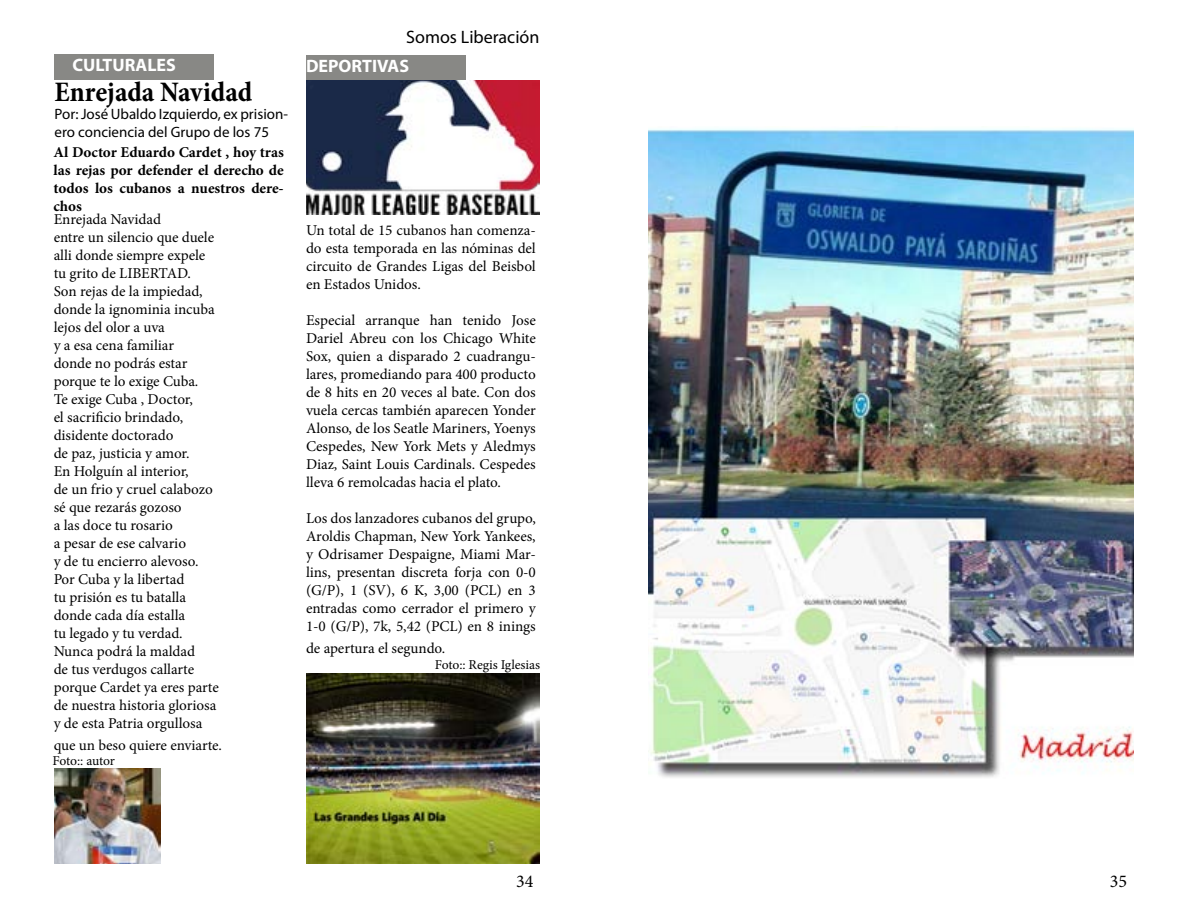
<style>
.page{position:relative;width:1188px;height:918px;background:#fff}
.page>*{position:absolute;margin:0;border:0;box-sizing:border-box;transform-origin:0 0}
.t1{font:700 condensed 28.5px "Minion Pro";color:#000}
.t2{font:700 18px "Myriad Pro";color:#fff}
.t3{font:18px "Myriad Pro";color:#000}
.t4{font:18px "Minion Pro";color:#000}
.t5{font:15px/18px "Minion Pro";color:#000;text-align:justify}
.t6{font:700 15px/18px "Minion Pro";color:#000;text-align:justify}
.t7{font:15px/18px "Myriad Pro";color:#000}
.t8{font:13.5px "Minion Pro";color:#000}
</style>
<div class="page">
<img style="left:648px;top:126px;width:486px;height:652px">
<div style="left:54px;top:54px;width:160px;height:26px;background:#888885"></div>
<img style="left:54px;top:769px;width:107px;height:95px">
<div style="left:306px;top:55px;width:160px;height:25px;background:#888885"></div>
<img style="left:306px;top:80px;width:233px;height:135px">
<img style="left:306px;top:673px;width:234px;height:191px">
<p class="t2" style="left:72px;top:53px;width:105px">CULTURALES</p>
<h1 class="t1" style="left:55px;top:72px;width:199px">Enrejada Navidad</h1>
<p class="t7" style="left:55px;top:105px;width:235px">Por: José Ubaldo Izquierdo, ex prision&shy;ero conciencia del Grupo de los 75</p>
<p class="t6" style="left:54px;top:143px;width:232px">Al Doctor Eduardo Cardet , hoy tras las rejas por defender el derecho de todos los cubanos a nuestros dere&shy;chos</p>
<p class="t5" style="left:54px;top:210px;width:167px;text-align:left">Enrejada Navidad<br>entre un silencio que duele alli donde siempre expele tu grito de LIBERTAD.<br>Son rejas de la impiedad, donde la ignominia incuba lejos del olor a uva<br>y a esa cena familiar<br>donde no podrás estar porque te lo exige Cuba.<br>Te exige Cuba , Doctor,<br>el sacrificio brindado, disidente doctorado<br>de paz, justicia y amor.<br>En Holguín al interior,<br>de un frio y cruel calabozo sé que rezarás gozoso<br>a las doce tu rosario<br>a pesar de ese calvario<br>y de tu encierro alevoso.<br>Por Cuba y la libertad<br>tu prisión es tu batalla donde cada día estalla<br>tu legado y tu verdad.<br>Nunca podrá la maldad<br>de tus verdugos callarte porque Cardet ya eres parte de nuestra historia gloriosa y de esta Patria orgullosa</p>
<p class="t5" style="left:54px;top:736px;width:170px">que un beso quiere enviarte.</p>
<p class="t8" style="left:53px;top:751px;width:64px">Foto:: autor</p>
<p class="t3" style="left:406px;top:26px;width:135px">Somos Liberación</p>
<p class="t2" style="left:306px;top:54px;width:105px">DEPORTIVAS</p>
<p class="t5" style="left:306px;top:222px;width:232px">Un total de 15 cubanos han comenza&shy;do esta temporada en las nóminas del circuito de Grandes Ligas del Beisbol en Estados Unidos.</p>
<p class="t5" style="left:306px;top:312px;width:232px">Especial arranque han tenido Jose Dariel Abreu con los Chicago White Sox, quien a disparado 2 cuadrangu&shy;lares, promediando para 400 producto de 8 hits en 20 veces al bate. Con dos vuela cercas también aparecen Yonder Alonso, de los Seatle Mariners, Yoenys Cespedes, New York Mets y Aledmys Diaz, Saint Louis Cardinals. Cespedes lleva 6 remolcadas hacia el plato.</p>
<p class="t5" style="left:306px;top:510px;width:232px">Los dos lanzadores cubanos del grupo, Aroldis Chapman, New York Yankees, y Odrisamer Despaigne, Miami Mar&shy;lins, presentan discreta forja con 0-0 (G/P), 1 (SV), 6 K, 3,00 (PCL) en 3 entradas como cerrador el primero y 1-0 (G/P), 7k, 5,42 (PCL) en 8 inings</p>
<p class="t5" style="left:306px;top:639px;width:141px">de apertura el segundo.</p>
<p class="t8" style="left:435px;top:655px;width:107px">Foto:: Regis Iglesias</p>
<p class="t4" style="left:516px;top:870px;width:19px">34</p>
<p class="t4" style="left:1110px;top:870px;width:19px">35</p>
</div>
